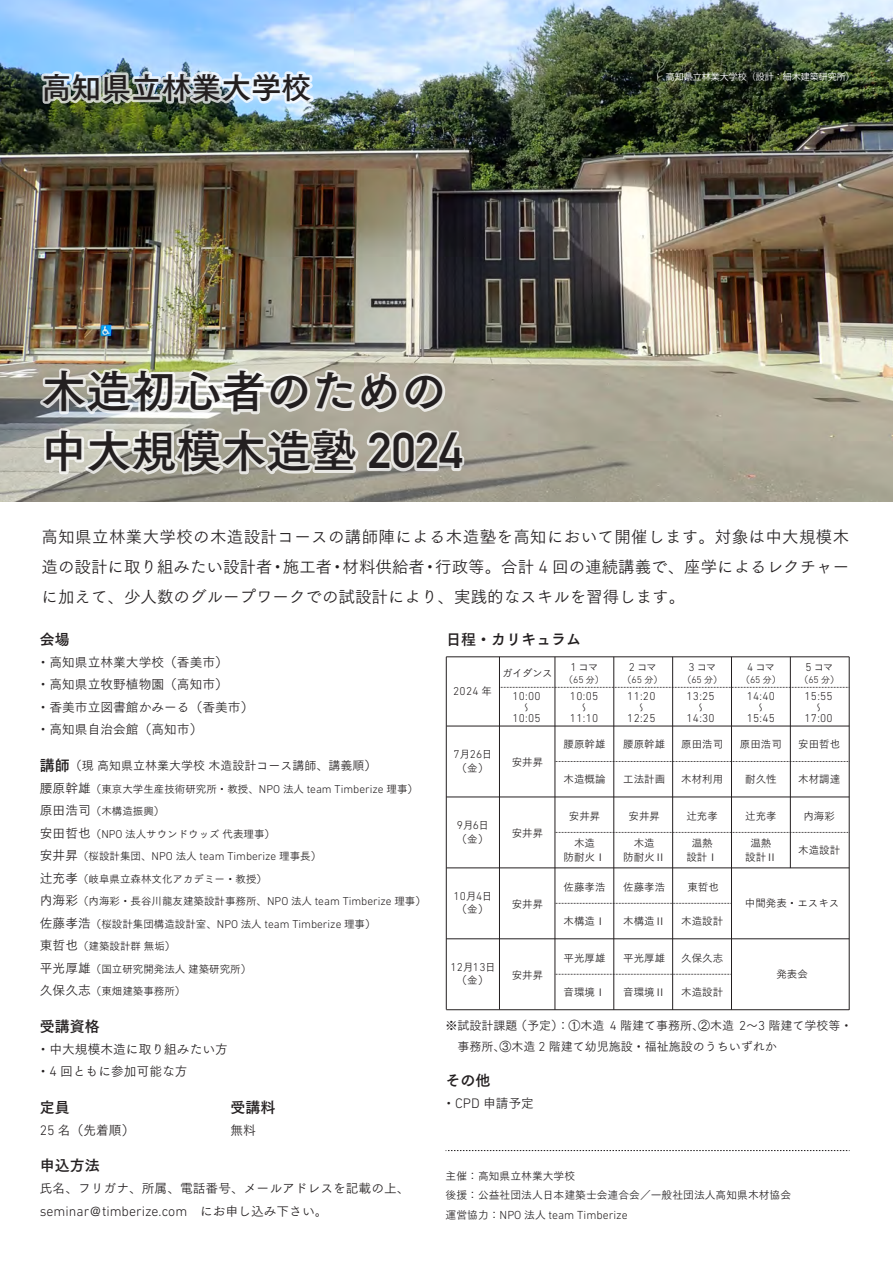
<style>
.page{position:relative;width:893px;height:1263px;background:#fff}
.page>*{position:absolute;margin:0;border:0;box-sizing:border-box;transform-origin:0 0}
.t1{font:45px/60px "Tsuku Go Pro B";color:#231f20}
.t2{font:30px "Tsuku Go Pro B";color:#231f20}
.t3{font:16.5px/30px "Tsuku Go Pro R";color:#231f20;text-align:justify}
.t4{font:15px "Tsuku Go Pro B";color:#231f20}
.t5{font:300 14.1px "DIN Next LT Pro";color:#231f20}
.t6{font:12.75px/22.5px "Tsuku Go Pro R";color:#231f20}
.t7{font:12px/21px "Tsuku Go Pro R";color:#231f20}
.t8{font:300 11.85px "DIN Next LT Pro";color:#231f20}
.t9{font:300 11.55px/22.5px "DIN Next LT Pro";letter-spacing:.025em;color:#231f20}
.t10{font:300 11.55px "DIN Next LT Pro";color:#231f20}
.t11{font:10.8px/19.5px "Tsuku Go Pro R";color:#231f20}
.t12{font:10.5px/22.5px "Tsuku Go Pro R";color:#231f20;text-align:center}
.t13{font:9.75px "Tsuku Go Pro R";color:#231f20}
.t14{font:9px "Tsuku Go Pro R";color:#231f20}
.t15{font:9px "Koz Go Pr 6 N";color:#fff}
.s1{font-family:"DIN Alternate";font-weight:700;font-size:49.5px}
.s2{font-family:"DIN Next LT Pro";font-weight:300;font-size:18.15px}
.s3{font-family:"Tsuku Go Pro B";font-size:15px}
.s4{font-size:12.75px}
.s5{font-family:"DIN Next LT Pro";font-weight:300;font-size:11.55px}
.s6{font-family:"Tsuku Go Pro R";font-weight:400;font-size:12.75px}
.s7{font-family:"Tsuku Go Pro R";font-weight:400;font-size:10.5px}
.s8{font-family:"DIN Next LT Pro";font-weight:300;font-size:14.1px}
.s9{font-family:"DIN Next LT Pro";font-weight:300;font-size:9.9px}
.s10{font-family:"DIN Next LT Pro";font-weight:300;font-size:13.2px}
.s11{font-family:"Tsuku Go Pro R";font-weight:400;font-size:10.8px}
</style>
<div class="page">
<img style="left:0;top:0;width:893px;height:502px">
<img style="left:39px;top:70px;width:275px;height:41px">
<svg style="left:39px;top:366px;width:427px;height:119px;background:#cac9c0"></svg>
<hr style="left:446px;top:657px;width:1px;height:352px;background:#231f20">
<hr style="left:499px;top:657px;width:1px;height:352px;background:#231f20">
<hr style="left:555px;top:657px;width:1px;height:353px;background:#231f20">
<hr style="left:613px;top:657px;width:1px;height:353px;background:#231f20">
<hr style="left:672px;top:657px;width:1px;height:353px;background:#231f20">
<hr style="left:731px;top:657px;width:1px;height:353px;background:#231f20">
<hr style="left:790px;top:657px;width:1px;height:211px;background:#231f20">
<hr style="left:849px;top:657px;width:1px;height:353px;background:#231f20">
<hr style="left:446px;top:656px;width:403px;height:1px;background:#231f20">
<hr style="left:446px;top:1009px;width:403px;height:1px;background:#231f20">
<hr style="left:446px;top:938px;width:403px;height:1px;background:#231f20">
<hr style="left:446px;top:867px;width:403px;height:1px;background:#231f20">
<hr style="left:446px;top:796px;width:403px;height:1px;background:#231f20">
<hr style="left:447px;top:726px;width:402px;height:1px;background:#231f20">
<svg style="left:500px;top:687px;width:349px;height:1px"></svg>
<svg style="left:555px;top:761px;width:295px;height:1px"></svg>
<svg style="left:555px;top:832px;width:295px;height:1px"></svg>
<svg style="left:555px;top:903px;width:176px;height:1px"></svg>
<svg style="left:555px;top:974px;width:176px;height:1px"></svg>
<svg style="left:446px;top:1150px;width:404px;height:1px"></svg>
<h2 class="t2" style="left:42px;top:62px;width:272px">高知県立林業大学校</h2>
<h1 class="t1" style="left:42px;top:356px;width:423px">木造初心者のための中大規模木造塾 <span class="s1">2024</span></h1>
<p class="t15" style="left:666px;top:72px;width:190px">高知県立林業大学校（設計：細木建築研究所）</p>
<h3 class="t3" style="left:42px;top:520px;width:809px">高知県立林業大学校の木造設計コースの講師陣による木造塾を高知において開催します。対象は中大規模木造の設計に取り組みたい設計者・施工者・材料供給者・行政等。合計 <span class="s2">4</span> 回の連続講義で、座学によるレクチャーに加えて、少人数のグループワークでの試設計により、実践的なスキルを習得します。</h3>
<h3 class="t4" style="left:40px;top:626px;width:32px">会場</h3>
<p class="t6" style="left:37px;top:649px;width:218px">・高知県立林業大学校（香美市）<br>・高知県立牧野植物園（高知市）<br>・香美市立図書館かみーる（香美市）・高知県自治会館（高知市）</p>
<p class="t7" style="left:40px;top:753px;width:338px"><span class="s3">講師</span>（現高知県立林業大学校木造設計コース講師、講義順）</p>
<p class="t12" style="left:40px;top:776px;width:380px;text-align:left"><span class="s4">腰原幹雄</span>（東京大学生産技術研究所・教授、<span class="s5">NPO</span> 法人 <span class="s5">team Timberize</span> 理事）<span class="s4">原田浩司</span>（木構造振興）<br><span class="s4">安田哲也</span>（<span class="s5">NPO</span> 法人サウンドウッズ代表理事）</p>
<p class="t10" style="left:40px;top:849px;width:283px"><span class="s6">安井昇</span><span class="s7">（桜設計集団、</span>NPO <span class="s7">法人</span> team Timberize <span class="s7">理事長）</span></p>
<p class="t12" style="left:40px;top:866px;width:387px;text-align:left"><span class="s4">辻充孝</span>（岐阜県立森林文化アカデミー・教授）<br><span class="s4">内海彩</span>（内海彩・長谷川龍友建築設計事務所、<span class="s5">NPO</span> 法人 <span class="s5">team Timberize</span> 理事）<span class="s4">佐藤孝浩</span>（桜設計集団構造設計室、<span class="s5">NPO</span> 法人 <span class="s5">team Timberize</span> 理事）<br><span class="s4">東哲也</span>（建築設計群無垢）<br><span class="s4">平光厚雄</span>（国立研究開発法人建築研究所）<br><span class="s4">久保久志</span>（東畑建築事務所）</p>
<h3 class="t4" style="left:40px;top:1013px;width:62px">受講資格</h3>
<p class="t6" style="left:37px;top:1036px;width:193px">・中大規模木造に取り組みたい方・<span class="s8">4</span> 回ともに参加可能な方</p>
<h3 class="t4" style="left:40px;top:1094px;width:32px">定員</h3>
<p class="t6" style="left:40px;top:1117px;width:96px"><span class="s8">25</span> 名（先着順）</p>
<h3 class="t4" style="left:40px;top:1152px;width:62px">申込方法</h3>
<p class="t6" style="left:40px;top:1176px;width:371px">氏名、フリガナ、所属、電話番号、メールアドレスを記載の上、</p>
<h3 class="t5" style="left:40px;top:1203px;width:289px">seminar<span class="s6">＠</span>timberize.com<span class="s6">　にお申し込み下さい。</span></h3>
<h3 class="t4" style="left:230px;top:1094px;width:46px">受講料</h3>
<p class="t6" style="left:230px;top:1117px;width:27px">無料</p>
<h3 class="t4" style="left:446px;top:626px;width:136px">日程・カリキュラム</h3>
<p class="t12" style="left:502px;top:661px;width:52px">ガイダンス</p>
<p class="t12" style="left:570px;top:654px;width:29px"><span class="s5">1</span> コマ</p>
<p class="t14" style="left:564px;top:672px;width:41px">（<span class="s9">65</span> 分）</p>
<p class="t12" style="left:629px;top:654px;width:29px"><span class="s5">2</span> コマ</p>
<p class="t14" style="left:623px;top:672px;width:41px">（<span class="s9">65</span> 分）</p>
<p class="t12" style="left:689px;top:654px;width:29px"><span class="s5">3</span> コマ</p>
<p class="t14" style="left:682px;top:672px;width:41px">（<span class="s9">65</span> 分）</p>
<p class="t12" style="left:747px;top:654px;width:29px"><span class="s5">4</span> コマ</p>
<p class="t14" style="left:741px;top:672px;width:41px">（<span class="s9">65</span> 分）</p>
<p class="t12" style="left:806px;top:654px;width:29px"><span class="s5">5</span> コマ</p>
<p class="t14" style="left:799px;top:672px;width:41px">（<span class="s9">65</span> 分）</p>
<p class="t9" style="left:453px;top:680px;width:40px">2024 <span class="s7">年</span></p>
<p class="t9" style="left:454px;top:743px;width:40px">7<span class="s7">月</span>26<span class="s7">日</span></p>
<p class="t12" style="left:457px;top:755px;width:34px">（金）</p>
<p class="t9" style="left:457px;top:814px;width:34px">9<span class="s7">月</span>6<span class="s7">日</span></p>
<p class="t12" style="left:457px;top:826px;width:34px">（金）</p>
<p class="t9" style="left:454px;top:885px;width:40px">10<span class="s7">月</span>4<span class="s7">日</span></p>
<p class="t12" style="left:457px;top:897px;width:34px">（金）</p>
<p class="t9" style="left:450px;top:955px;width:47px">12<span class="s7">月</span>13<span class="s7">日</span></p>
<p class="t12" style="left:457px;top:968px;width:34px">（金）</p>
<p class="t9" style="left:512px;top:684px;width:30px">10:00<br>10:05</p>
<p class="t13" style="left:522px;top:699px;width:8px">〜</p>
<p class="t9" style="left:570px;top:684px;width:30px">10:05<br>11:10</p>
<p class="t13" style="left:579px;top:699px;width:8px">〜</p>
<p class="t9" style="left:627px;top:684px;width:30px">11:20<br>12:25</p>
<p class="t13" style="left:636px;top:699px;width:8px">〜</p>
<p class="t9" style="left:686px;top:684px;width:30px">13:25<br>14:30</p>
<p class="t13" style="left:696px;top:699px;width:8px">〜</p>
<p class="t9" style="left:747px;top:684px;width:30px">14:40<br>15:45</p>
<p class="t13" style="left:756px;top:699px;width:8px">〜</p>
<p class="t9" style="left:804px;top:684px;width:30px">15:55<br>17:00</p>
<p class="t13" style="left:814px;top:699px;width:8px">〜</p>
<p class="t12" style="left:512px;top:750px;width:33px">安井昇</p>
<p class="t12" style="left:512px;top:821px;width:33px">安井昇</p>
<p class="t12" style="left:512px;top:891px;width:33px">安井昇</p>
<p class="t12" style="left:512px;top:962px;width:33px">安井昇</p>
<p class="t12" style="left:564px;top:731px;width:43px">腰原幹雄</p>
<p class="t12" style="left:564px;top:767px;width:43px">木造概論</p>
<p class="t12" style="left:569px;top:803px;width:33px">安井昇</p>
<p class="t12" style="left:564px;top:835px;width:43px;line-height:13.5px">木造<br>防耐火Ⅰ</p>
<p class="t12" style="left:564px;top:874px;width:43px">佐藤孝浩</p>
<p class="t12" style="left:564px;top:908px;width:43px">木構造Ⅰ</p>
<p class="t12" style="left:564px;top:946px;width:43px">平光厚雄</p>
<p class="t12" style="left:564px;top:979px;width:43px">音環境Ⅰ</p>
<p class="t12" style="left:623px;top:731px;width:43px">腰原幹雄</p>
<p class="t12" style="left:623px;top:767px;width:43px">工法計画</p>
<p class="t12" style="left:628px;top:803px;width:33px">安井昇</p>
<p class="t12" style="left:623px;top:835px;width:43px;line-height:13.5px">木造<br>防耐火Ⅱ</p>
<p class="t12" style="left:623px;top:874px;width:43px">佐藤孝浩</p>
<p class="t12" style="left:623px;top:908px;width:43px">木構造Ⅱ</p>
<p class="t12" style="left:623px;top:946px;width:43px">平光厚雄</p>
<p class="t12" style="left:623px;top:979px;width:43px">音環境Ⅱ</p>
<p class="t12" style="left:681px;top:731px;width:43px">原田浩司</p>
<p class="t12" style="left:681px;top:767px;width:43px">木材利用</p>
<p class="t12" style="left:686px;top:803px;width:33px">辻充孝</p>
<p class="t12" style="left:686px;top:835px;width:33px;line-height:13.5px">温熱設計Ⅰ</p>
<p class="t12" style="left:687px;top:874px;width:33px">東哲也</p>
<p class="t12" style="left:681px;top:908px;width:43px">木造設計</p>
<p class="t12" style="left:681px;top:946px;width:43px">久保久志</p>
<p class="t12" style="left:681px;top:979px;width:43px">木造設計</p>
<p class="t12" style="left:740px;top:731px;width:43px">原田浩司</p>
<p class="t12" style="left:745px;top:767px;width:33px">耐久性</p>
<p class="t12" style="left:745px;top:803px;width:33px">辻充孝</p>
<p class="t12" style="left:745px;top:835px;width:33px;line-height:13.5px">温熱設計Ⅱ</p>
<p class="t12" style="left:798px;top:731px;width:43px">安田哲也</p>
<p class="t12" style="left:798px;top:767px;width:43px">木材調達</p>
<p class="t12" style="left:803px;top:803px;width:33px">内海彩</p>
<p class="t12" style="left:798px;top:838px;width:43px">木造設計</p>
<p class="t12" style="left:745px;top:890px;width:96px">中間発表・エスキス</p>
<p class="t12" style="left:776px;top:961px;width:33px">発表会</p>
<p class="t7" style="left:458px;top:1013px;width:396px;text-indent:-12px">※試設計課題（予定）：①木造 <span class="s10">4</span> 階建て事務所、②木造 <span class="s10">2</span>～<span class="s10">3</span> 階建て学校等・事務所、③木造 <span class="s10">2</span> 階建て幼児施設・福祉施設のうちいずれか</p>
<h3 class="t4" style="left:446px;top:1068px;width:46px">その他</h3>
<p class="t6" style="left:442px;top:1091px;width:93px">・<span class="s8">CPD</span> 申請予定</p>
<p class="t11" style="left:446px;top:1164px;width:347px">主催：高知県立林業大学校<br>後援：公益社団法人日本建築士会連合会／一般社団法人高知県木材協会</p>
<p class="t8" style="left:446px;top:1208px;width:184px"><span class="s11">運営協力：</span>NPO <span class="s11">法人</span> team Timberize</p>
</div>
